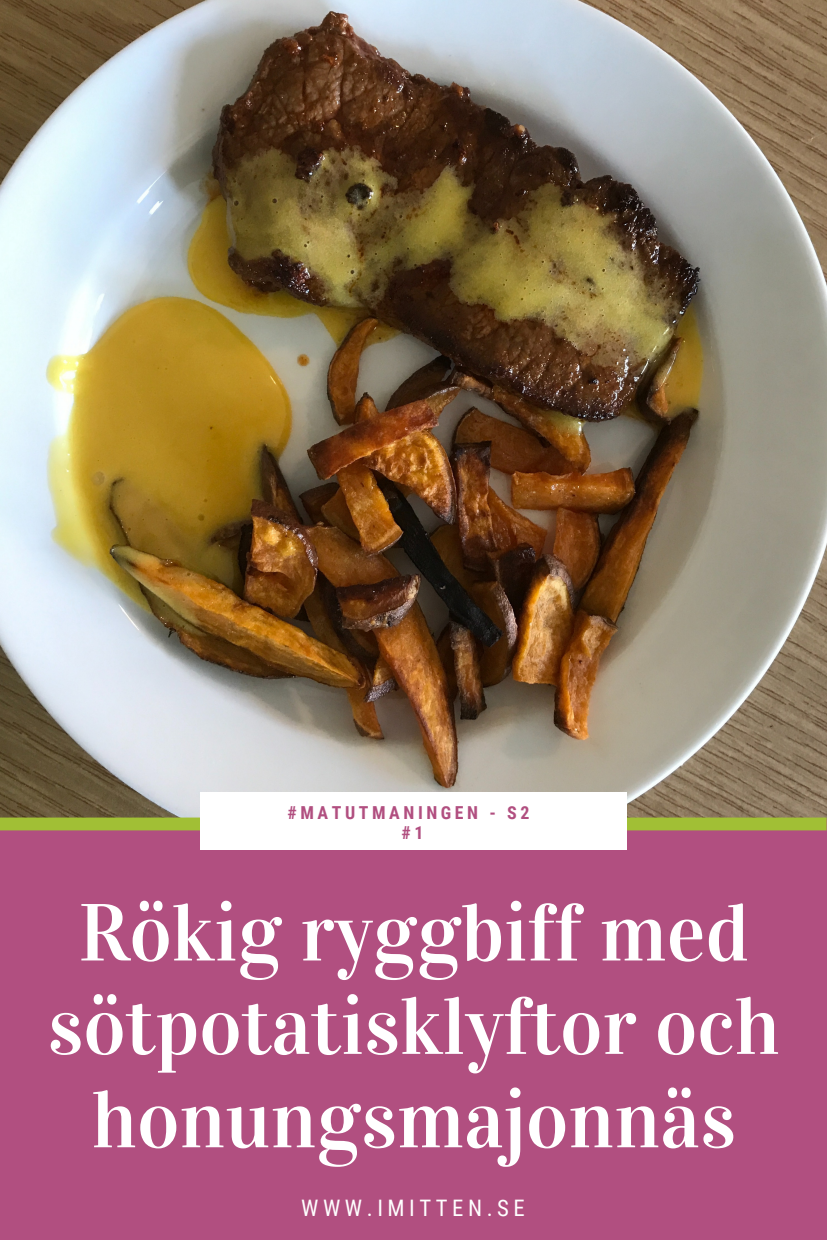
<style>
.page{position:relative;width:827px;height:1240px;background:#b14f80}
.page>*{position:absolute;margin:0;border:0;box-sizing:border-box;transform-origin:0 0}
.t1{font:81px/93.3px "Vidaloka";color:#fff;text-align:center}
.t2{font:22.8px "Roboto Condensed";letter-spacing:.2em;color:#fff}
.t3{font:700 17.85px "Roboto Condensed";letter-spacing:.2em;color:#b14f80}
</style>
<div class="page">
<img style="left:0;top:0;width:827px;height:817px">
<svg style="left:0;top:817px;width:827px;height:13px;background:#9fbb36"></svg>
<div style="left:200px;top:792px;width:427px;height:57px;background:#fff"></div>
<p class="t3" style="left:287px;top:802px;width:243px">#MATUTMANINGEN - S2</p>
<p class="t3" style="left:401px;top:822px;width:24px">#1</p>
<p class="t1" style="left:47px;top:887px;width:734px">Rökig ryggbiff med sötpotatisklyftor och honungsmajonnäs</p>
<p class="t2" style="left:301px;top:1194px;width:225px">WWW.IMITTEN.SE</p>
</div>
